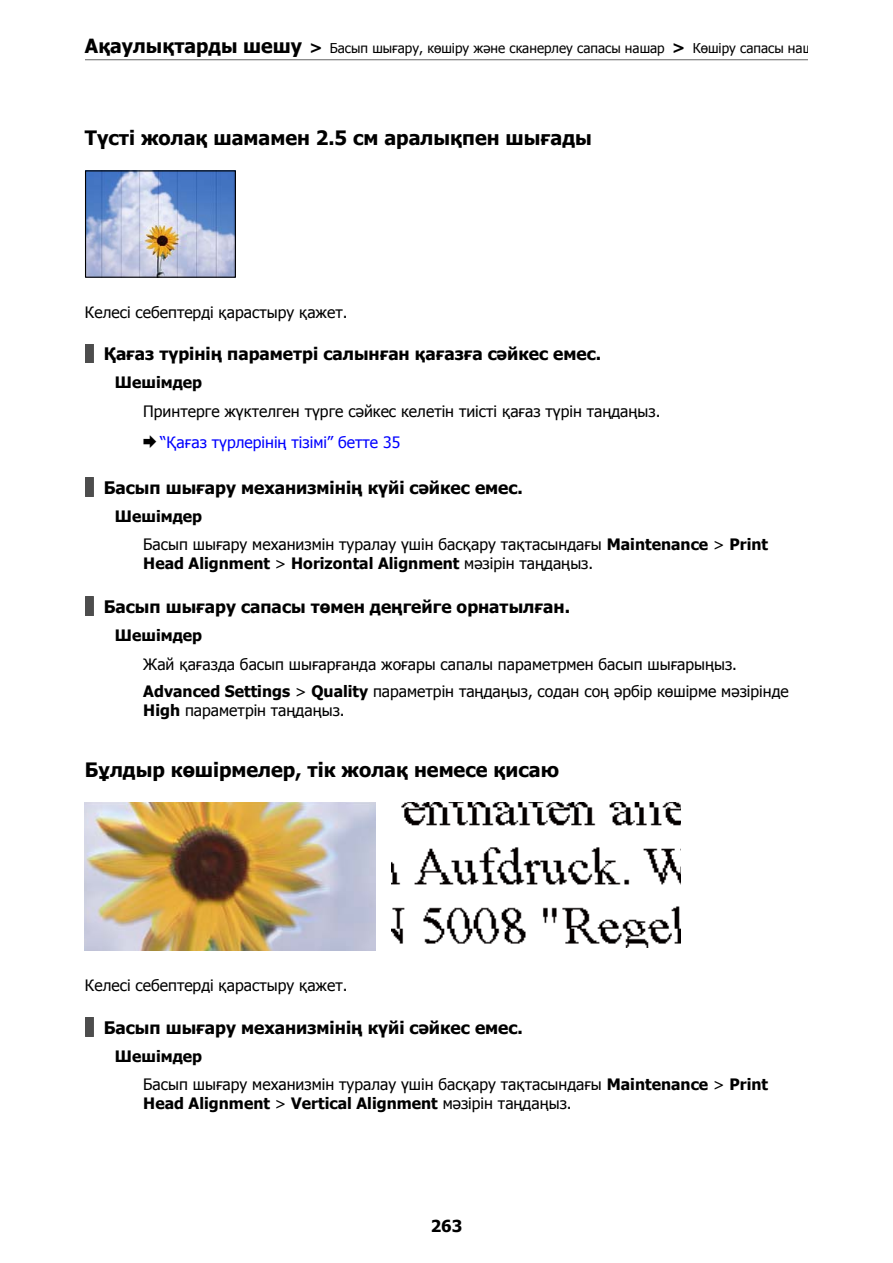
<style>
.page{position:relative;width:893px;height:1263px;background:#fff}
.page>*{position:absolute;margin:0;border:0;box-sizing:border-box;transform-origin:0 0}
.t1{font:700 19.8px "Tahoma";color:#000}
.t2{font:700 17.25px "Tahoma";color:#000}
.t3{font:700 16.5px "Tahoma";color:#000}
.t4{font:15.75px/28.5px "Tahoma";color:#000}
.t5{font:700 15.75px "Tahoma";color:#000}
.t6{font:13.5px "Tahoma";color:#000}
.s1{font-weight:700;font-size:19.5px}
.s2{font-weight:700;font-size:15.75px}
.s3{font-family:"TP.Publication.Group.Icons 3 AA"}
.s4{color:#00f}
.s5{font-weight:700}
.s6{font-weight:400}
</style>
<div class="page">
<img style="left:87px;top:172px;width:147px;height:104px">
<div style="left:85px;top:170px;width:151px;height:108px;border:1px solid #000"></div>
<div style="left:85px;top:344px;width:9px;height:19px;background:#4d4d4d"></div>
<div style="left:85px;top:478px;width:9px;height:18px;background:#4d4d4d"></div>
<div style="left:85px;top:597px;width:9px;height:19px;background:#4d4d4d"></div>
<img style="left:391px;top:802px;width:289px;height:146px">
<img style="left:85px;top:802px;width:290px;height:149px">
<div style="left:85px;top:1018px;width:9px;height:18px;background:#4d4d4d"></div>
<hr style="left:85px;top:59px;width:723px;height:1px;background:#656565">
<p class="t6" style="left:85px;top:40px;width:730px"><span class="s1">Ақаулықтарды шешу</span> <span class="s2">&gt;</span> Басып шығару, көшіру және сканерлеу сапасы нашар <span class="s2">&gt;</span> Көшіру сапасы наш</p>
<p class="t1" style="left:85px;top:125px;width:508px">Түсті жолақ шамамен 2.5 см аралықпен шығады</p>
<p class="t4" style="left:85px;top:297px;width:264px">Келесі себептерді қарастыру қажет.</p>
<p class="t2" style="left:104px;top:343px;width:499px">Қағаз түрінің параметрі салынған қағазға сәйкес емес.</p>
<p class="t5" style="left:115px;top:373px;width:89px">Шешімдер</p>
<p class="t4" style="left:143px;top:395px;width:519px;line-height:31.8px">Принтерге жүктелген түрге сәйкес келетін тиісті қағаз түрін таңдаңыз. <span class="s3">&amp;</span> <span class="s4">“Қағаз түрлерінің тізімі” бетте 35</span></p>
<p class="t2" style="left:104px;top:477px;width:421px">Басып шығару механизмінің күйі сәйкес емес.</p>
<p class="t4" style="left:143px;top:501px;width:626px;text-indent:-28px"><span class="s5">Шешімдер<br></span>Басып шығару механизмін туралау үшін басқару тақтасындағы <span class="s5">Maintenance</span> &gt; <span class="s5">Print</span></p>
<p class="t5" style="left:143px;top:553px;width:451px">Head Alignment <span class="s6">&gt;</span> Horizontal Alignment <span class="s6">мәзірін таңдаңыз.</span></p>
<p class="t2" style="left:104px;top:596px;width:468px">Басып шығару сапасы төмен деңгейге орнатылған.</p>
<p class="t5" style="left:115px;top:625px;width:89px">Шешімдер</p>
<p class="t4" style="left:143px;top:649px;width:647px;line-height:27.8px">Жай қағазда басып шығарғанда жоғары сапалы параметрмен басып шығарыңыз.<br><span class="s5">Advanced Settings</span> &gt; <span class="s5">Quality</span> параметрін таңдаңыз, содан соң әрбір көшірме мәзірінде</p>
<p class="t4" style="left:143px;top:696px;width:203px"><span class="s5">High</span> параметрін таңдаңыз.</p>
<p class="t1" style="left:85px;top:757px;width:475px">Бұлдыр көшірмелер, тік жолақ немесе қисаю</p>
<p class="t4" style="left:85px;top:971px;width:264px">Келесі себептерді қарастыру қажет.</p>
<p class="t2" style="left:104px;top:1016px;width:421px">Басып шығару механизмінің күйі сәйкес емес.</p>
<p class="t4" style="left:143px;top:1041px;width:626px;text-indent:-28px"><span class="s5">Шешімдер<br></span>Басып шығару механизмін туралау үшін басқару тақтасындағы <span class="s5">Maintenance</span> &gt; <span class="s5">Print</span></p>
<p class="t5" style="left:143px;top:1093px;width:430px">Head Alignment <span class="s6">&gt;</span> Vertical Alignment <span class="s6">мәзірін таңдаңыз.</span></p>
<p class="t3" style="left:431px;top:1216px;width:33px">263</p>
</div>
